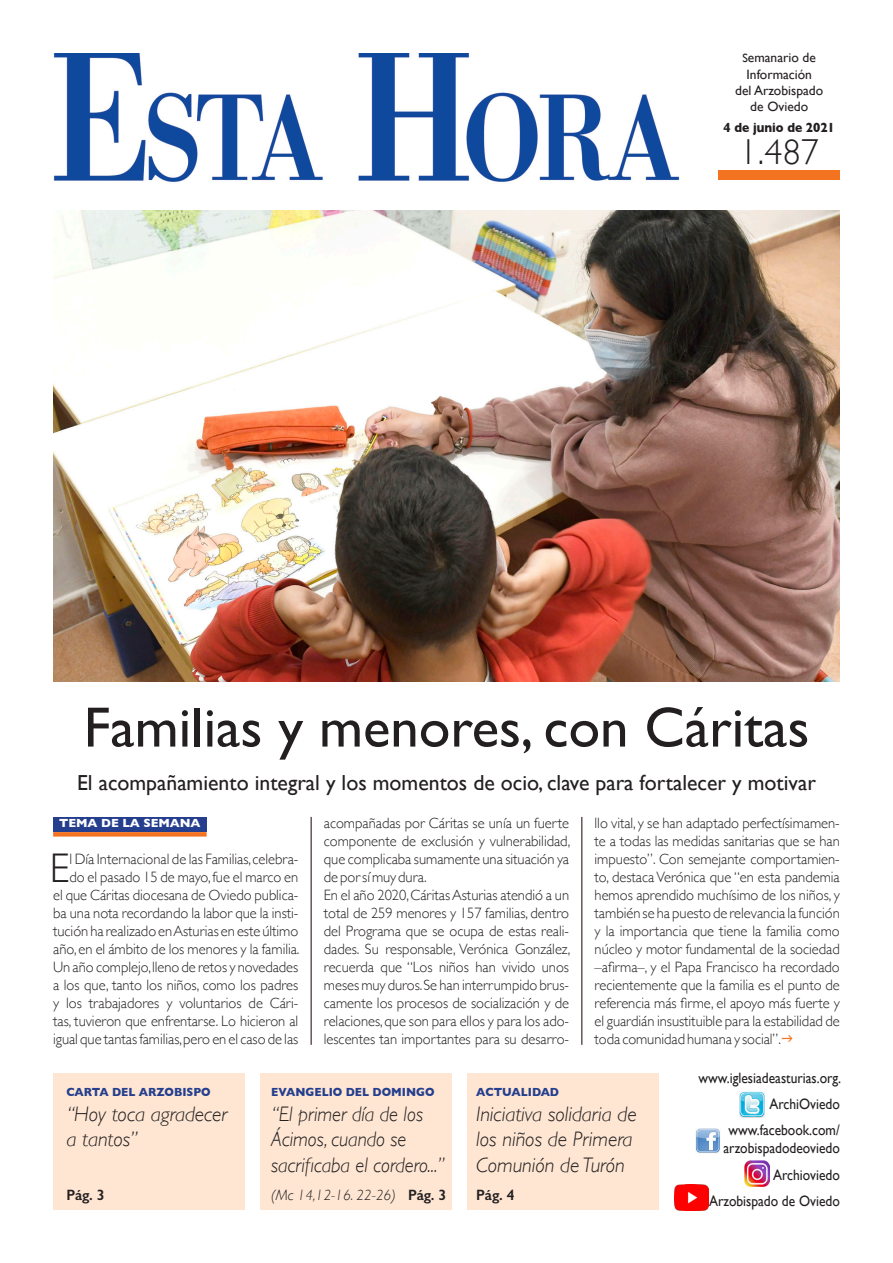
<style>
.page{position:relative;width:893px;height:1263px;background:#fff}
.page>*{position:absolute;margin:0;border:0;box-sizing:border-box;transform-origin:0 0}
.t1{font:57px "Gill Sans";color:#231f20}
.Texto_general{font:300 41.4px "Gill Sans";color:#231f20}
.t2{font:300 36px "Gill Sans";color:#231f20}
.Subtítulo_5_columnas{font:21.75px "Gill Sans";color:#231f20}
.Opinión_titulo_3_col{font:italic 300 21px/25.2px "Gill Sans";color:#231f20}
.Opinión_titulo_3_col-2{font:italic 300 21px/25.2px "Gill Sans";color:#231f20;scale:.95 1}
.Texto_general-2{font:300 15px/18px "Gill Sans";color:#231f20;text-align:justify}
.t3{font:15px "Gill Sans";color:#231f20;scale:.9 1}
.Opinión_titulo_3_col-3{font:italic 300 15px "Gill Sans";color:#231f20}
.Opinión_titulo_3_col-4{font:600 15px "Gill Sans";color:#231f20}
.t4{font:13.5px "Gill Sans";color:#231f20}
.t5{font:700 13.5px "Gill Sans";color:#231f20;scale:.9 1}
.t6{font:700 12px "Gill Sans";color:#253f8e;scale:.93 1}
.t7{font:700 12px "Gill Sans";color:#fff}
.s1{font-size:12px}
.s2{font-weight:600;font-style:normal}
</style>
<div class="page">
<img style="left:53px;top:53px;width:627px;height:129px">
<div style="left:53px;top:1073px;width:191px;height:137px;background:#fee6d3"></div>
<img style="left:695px;top:1128px;width:26px;height:25px">
<img style="left:739px;top:1091px;width:26px;height:26px">
<img style="left:744px;top:1160px;width:26px;height:26px">
<img style="left:674px;top:1185px;width:34px;height:25px">
<div style="left:719px;top:170px;width:121px;height:10px;background:#f47321"></div>
<div style="left:260px;top:1073px;width:192px;height:137px;background:#fee6d3"></div>
<div style="left:467px;top:1073px;width:192px;height:137px;background:#fee6d3"></div>
<img style="left:53px;top:210px;width:787px;height:472px">
<hr style="left:311px;top:817px;width:1px;height:228px;background:#1b0000">
<hr style="left:582px;top:817px;width:1px;height:228px;background:#1b0000">
<div style="left:53px;top:817px;width:154px;height:15px;background:#253f8e"></div>
<svg style="left:53px;top:832px;width:154px;height:4px"></svg>
<p class="t4" style="left:742px;top:50px;width:75px"><span class="s1">S</span>emanario de</p>
<p class="t4" style="left:746px;top:66px;width:67px">Información</p>
<p class="t4" style="left:735px;top:82px;width:89px">del Arzobispado</p>
<p class="t4" style="left:750px;top:99px;width:59px">de Oviedo</p>
<p class="t5" style="left:724px;top:116px;width:125px">4 de junio de 2021</p>
<p class="t2" style="left:739px;top:124px;width:81px">1.487</p>
<p class="t1" style="left:84px;top:694px;width:727px">Familias y menores, con Cáritas</p>
<p class="Subtítulo_5_columnas" style="left:77px;top:769px;width:740px">El acompañamiento integral y los momentos de ocio, clave para fortalecer y motivar</p>
<p class="t7" style="left:59px;top:814px;width:143px">TEMA DE LA SEMANA</p>
<p class="Texto_general-2" style="left:53px;top:849px;width:248px;text-align:right">l Día Internacional de las Familias, celebra&shy;do el pasado 15 de mayo, fue el marco en<br>el que Cáritas diocesana de Oviedo publica&shy;ba una nota recordando la labor que la insti&shy;tución ha realizado en Asturias en este último año, en el ámbito de los menores y la familia.<br>Un año complejo, lleno de retos y novedades a los que, tanto los niños, como los padres y los trabajadores y voluntarios de Cári&shy;tas, tuvieron que enfrentarse. Lo hicieron al igual que tantas familias, pero en el caso de las</p>
<p class="Texto_general" style="left:50px;top:836px;width:21px">E</p>
<p class="Texto_general-2" style="left:324px;top:813px;width:248px">acompañadas por Cáritas se unía un fuerte componente de exclusión y vulnerabilidad, que complicaba sumamente una situación ya de por sí muy dura.</p>
<p class="Texto_general-2" style="left:324px;top:885px;width:248px">En el año 2020, Cáritas Asturias atendió a un total de 259 menores y 157 familias, dentro del Programa que se ocupa de estas reali&shy;dades. Su responsable, Verónica González, recuerda que “Los niños han vivido unos meses muy duros. Se han interrumpido brus&shy;camente los procesos de socialización y de relaciones, que son para ellos y para los ado&shy;lescentes tan importantes para su desarro-</p>
<p class="Texto_general-2" style="left:595px;top:813px;width:247px">llo vital, y se han adaptado perfectísimamen&shy;te a todas las medidas sanitarias que se han impuesto”. Con semejante comportamien&shy;to, destaca Verónica que “en esta pandemia hemos aprendido muchísimo de los niños, y también se ha puesto de relevancia la función y la importancia que tiene la familia como núcleo y motor fundamental de la sociedad –afirma–, y el Papa Francisco ha recordado recientemente que la familia es el punto de referencia más firme, el apoyo más fuerte y el guardián insustituible para la estabilidad de toda comunidad humana y social”.</p>
<p class="t6" style="left:66px;top:1082px;width:157px">CARTA DEL ARZOBISPO</p>
<p class="Opinión_titulo_3_col" style="left:66px;top:1101px;width:162px">“Hoy toca agradecer a tantos”</p>
<p class="Opinión_titulo_3_col-4" style="left:66px;top:1186px;width:40px">Pág. 3</p>
<p class="t6" style="left:271px;top:1082px;width:177px">EVANGELIO DEL DOMINGO</p>
<p class="Opinión_titulo_3_col-2" style="left:271px;top:1101px;width:161px">“El primer día de los<br>Ácimos, cuando se</p>
<p class="Opinión_titulo_3_col-2" style="left:271px;top:1152px;width:184px">sacrificaba el cordero...”</p>
<p class="Opinión_titulo_3_col-3" style="left:271px;top:1186px;width:177px">(Mc 14,12-16. 22-26) <span class="s2">Pág. 3</span></p>
<p class="t6" style="left:476px;top:1082px;width:91px">ACTUALIDAD</p>
<p class="Opinión_titulo_3_col" style="left:476px;top:1101px;width:162px">Iniciativa solidaria de los niños de Primera<br>Comunión de Turón</p>
<p class="Opinión_titulo_3_col-4" style="left:476px;top:1186px;width:40px">Pág. 4</p>
<p class="t3" style="left:698px;top:1069px;width:160px">www.iglesiadeasturias.org.</p>
<p class="t3" style="left:769px;top:1095px;width:80px">ArchiOviedo</p>
<p class="t3" style="left:728px;top:1121px;width:125px">www.facebook.com/</p>
<p class="t3" style="left:723px;top:1139px;width:131px">arzobispadodeoviedo</p>
<p class="t3" style="left:773px;top:1165px;width:76px">Archioviedo</p>
<p class="t3" style="left:709px;top:1192px;width:147px">Arzobispado de Oviedo</p>
</div>
